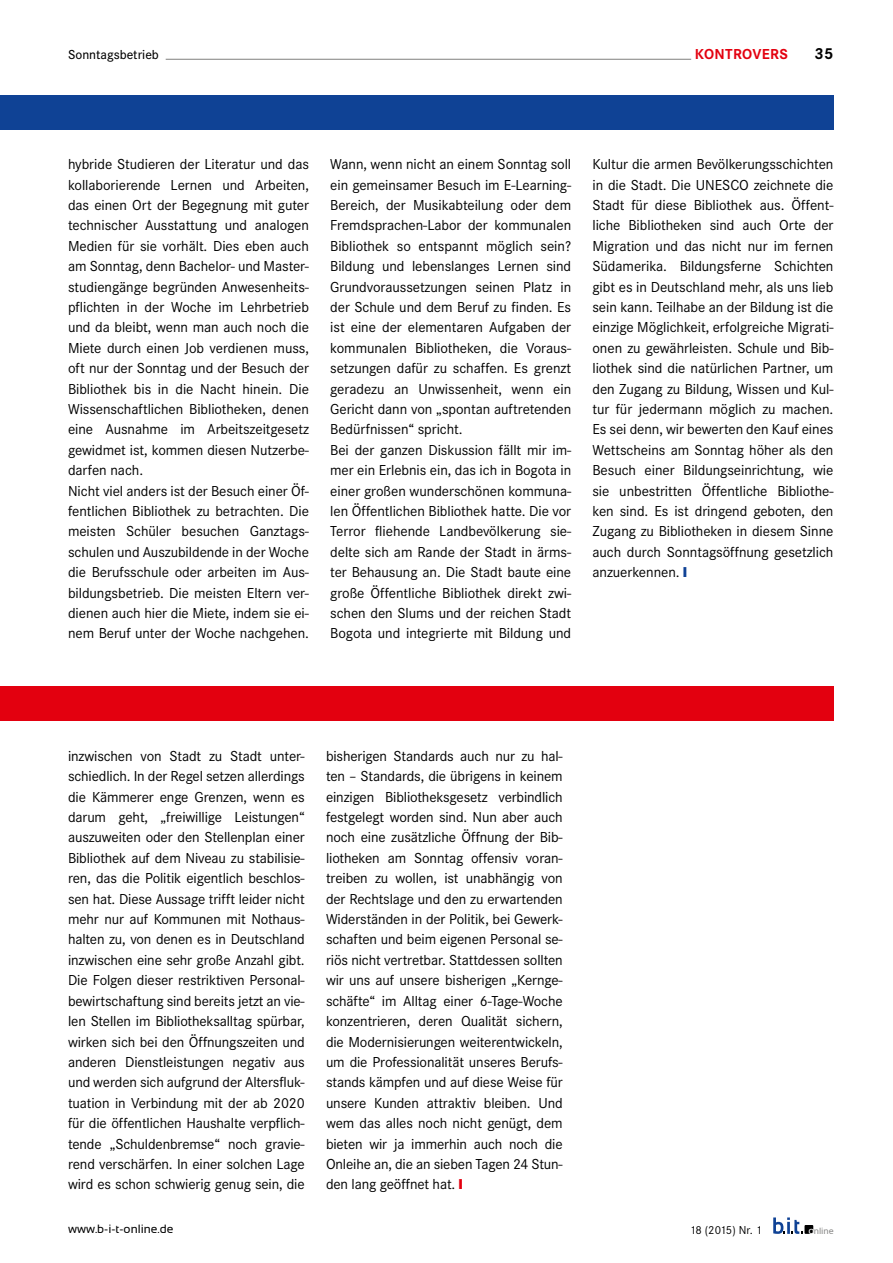
<style>
.page{position:relative;width:893px;height:1263px;background:#fff}
.page>*{position:absolute;margin:0;border:0;box-sizing:border-box;transform-origin:0 0}
.t1{font:700 16.5px "Corporate S";color:#000}
.t2{font:15px/20.4px "Corporate S";letter-spacing:-.005em;color:#000;text-align:justify}
.t3{font:700 15px "Corporate S";letter-spacing:.185em;color:#e3000f}
.t4{font:500 13.5px "Corporate S";color:#000}
.t5{font:12px "Sansation";color:#000}
.t6{font:12px "Corporate S";letter-spacing:-.05em;color:#000}
.t7{font:9px "Sansation";color:#878786}
.s1{color:#0f4295}
.s2{color:#e3000f}
.s3{font-size:10.05px;color:#fff}
</style>
<div class="page">
<svg style="left:773px;top:1217px;width:40px;height:17px"></svg>
<hr style="left:166px;top:59px;width:525px;height:1px;background:#878786">
<div style="left:0;top:686px;width:833px;height:34px;background:#e3000f"></div>
<div style="left:0;top:96px;width:833px;height:34px;background:#0f4295"></div>
<p class="t4" style="left:68px;top:47px;width:92px">Sonntagsbetrieb</p>
<p class="t3" style="left:695px;top:46px;width:93px">KONTROVERS</p>
<p class="t1" style="left:815px;top:44px;width:20px">35</p>
<p class="t2" style="left:68px;top:154px;width:242px;text-align:left">hybride Studieren der Literatur und das kollaborierende Lernen und Arbeiten, das einen Ort der Begegnung mit guter technischer Ausstattung und analogen Medien für sie vorhält. Dies eben auch am Sonntag, denn Bachelor- und Master&shy;studiengänge begründen Anwesenheits&shy;pflichten in der Woche im Lehrbetrieb und da bleibt, wenn man auch noch die Miete durch einen Job verdienen muss, oft nur der Sonntag und der Besuch der Bibliothek bis in die Nacht hinein. Die Wissenschaftlichen Bibliotheken, denen eine Ausnahme im Arbeitszeitgesetz gewidmet ist, kommen diesen Nutzerbe&shy;darfen nach.<br>Nicht viel anders ist der Besuch einer Öf&shy;fentlichen Bibliothek zu betrachten. Die meisten Schüler besuchen Ganztags&shy;schulen und Auszubildende in der Woche die Berufsschule oder arbeiten im Aus&shy;bildungsbetrieb. Die meisten Eltern ver&shy;dienen auch hier die Miete, indem sie ei&shy;nem Beruf unter der Woche nachgehen.</p>
<p class="t2" style="left:330px;top:154px;width:242px;text-align:left">Wann, wenn nicht an einem Sonntag soll ein gemeinsamer Besuch im E-Learning-Bereich, der Musikabteilung oder dem Fremdsprachen-Labor der kommunalen Bibliothek so entspannt möglich sein?<br>Bildung und lebenslanges Lernen sind Grundvoraussetzungen seinen Platz in der Schule und dem Beruf zu finden. Es ist eine der elementaren Aufgaben der kommunalen Bibliotheken, die Voraus&shy;setzungen dafür zu schaffen. Es grenzt geradezu an Unwissenheit, wenn ein Gericht dann von „spontan auftretenden Bedürfnissen“ spricht.<br>Bei der ganzen Diskussion fällt mir im&shy;mer ein Erlebnis ein, das ich in Bogota in einer großen wunderschönen kommuna&shy;len Öffentlichen Bibliothek hatte. Die vor Terror fliehende Landbevölkerung sie&shy;delte sich am Rande der Stadt in ärms&shy;ter Behausung an. Die Stadt baute eine große Öffentliche Bibliothek direkt zwi&shy;schen den Slums und der reichen Stadt Bogota und integrierte mit Bildung und</p>
<p class="t2" style="left:592px;top:154px;width:242px">Kultur die armen Bevölkerungsschichten in die Stadt. Die UNESCO zeichnete die Stadt für diese Bibliothek aus. Öffent&shy;liche Bibliotheken sind auch Orte der Migration und das nicht nur im fernen Südamerika. Bildungsferne Schichten gibt es in Deutschland mehr, als uns lieb sein kann. Teilhabe an der Bildung ist die einzige Möglichkeit, erfolgreiche Migrati&shy;onen zu gewährleisten. Schule und Bib&shy;liothek sind die natürlichen Partner, um den Zugang zu Bildung, Wissen und Kul&shy;tur für jedermann möglich zu machen.<br>Es sei denn, wir bewerten den Kauf eines Wettscheins am Sonntag höher als den Besuch einer Bildungseinrichtung, wie sie unbestritten Öffentliche Bibliothe&shy;ken sind. Es ist dringend geboten, den Zugang zu Bibliotheken in diesem Sinne auch durch Sonntagsöffnung gesetzlich anzuerkennen. <span class="s1">❙</span></p>
<p class="t2" style="left:68px;top:746px;width:238px">inzwischen von Stadt zu Stadt unter&shy;schiedlich. In der Regel setzen allerdings die Kämmerer enge Grenzen, wenn es darum geht, „freiwillige Leistungen“ auszuweiten oder den Stellenplan einer Bibliothek auf dem Niveau zu stabilisie&shy;ren, das die Politik eigentlich beschlos&shy;sen hat. Diese Aussage trifft leider nicht mehr nur auf Kommunen mit Nothaus&shy;halten zu, von denen es in Deutschland inzwischen eine sehr große Anzahl gibt.<br>Die Folgen dieser restriktiven Personal&shy;bewirtschaftung sind bereits jetzt an vie&shy;len Stellen im Bibliotheksalltag spürbar, wirken sich bei den Öffnungszeiten und anderen Dienstleistungen negativ aus und werden sich aufgrund der Altersfluk&shy;tuation in Verbindung mit der ab 2020 für die öffentlichen Haushalte verpflich&shy;tende „Schuldenbremse“ noch gravie&shy;rend verschärfen. In einer solchen Lage wird es schon schwierig genug sein, die</p>
<p class="t2" style="left:326px;top:746px;width:238px">bisherigen Standards auch nur zu hal&shy;ten – Standards, die übrigens in keinem einzigen Bibliotheksgesetz verbindlich festgelegt worden sind. Nun aber auch noch eine zusätzliche Öffnung der Bib&shy;liotheken am Sonntag offensiv voran&shy;treiben zu wollen, ist unabhängig von der Rechtslage und den zu erwartenden Widerständen in der Politik, bei Gewerk&shy;schaften und beim eigenen Personal se&shy;riös nicht vertretbar. Stattdessen sollten wir uns auf unsere bisherigen „Kernge&shy;schäfte“ im Alltag einer 6-Tage-Woche konzentrieren, deren Qualität sichern, die Modernisierungen weiterentwickeln, um die Professionalität unseres Berufs&shy;stands kämpfen und auf diese Weise für unsere Kunden attraktiv bleiben. Und wem das alles noch nicht genügt, dem bieten wir ja immerhin auch noch die Onleihe an, die an sieben Tagen 24 Stun&shy;den lang geöffnet hat. <span class="s2">❙</span></p>
<p class="t5" style="left:68px;top:1222px;width:107px">www.b-i-t-online.de</p>
<p class="t6" style="left:690px;top:1223px;width:74px">18 (2015) Nr. 1</p>
<p class="t7" style="left:808px;top:1225px;width:27px"><span class="s3">o</span>nline</p>
</div>
